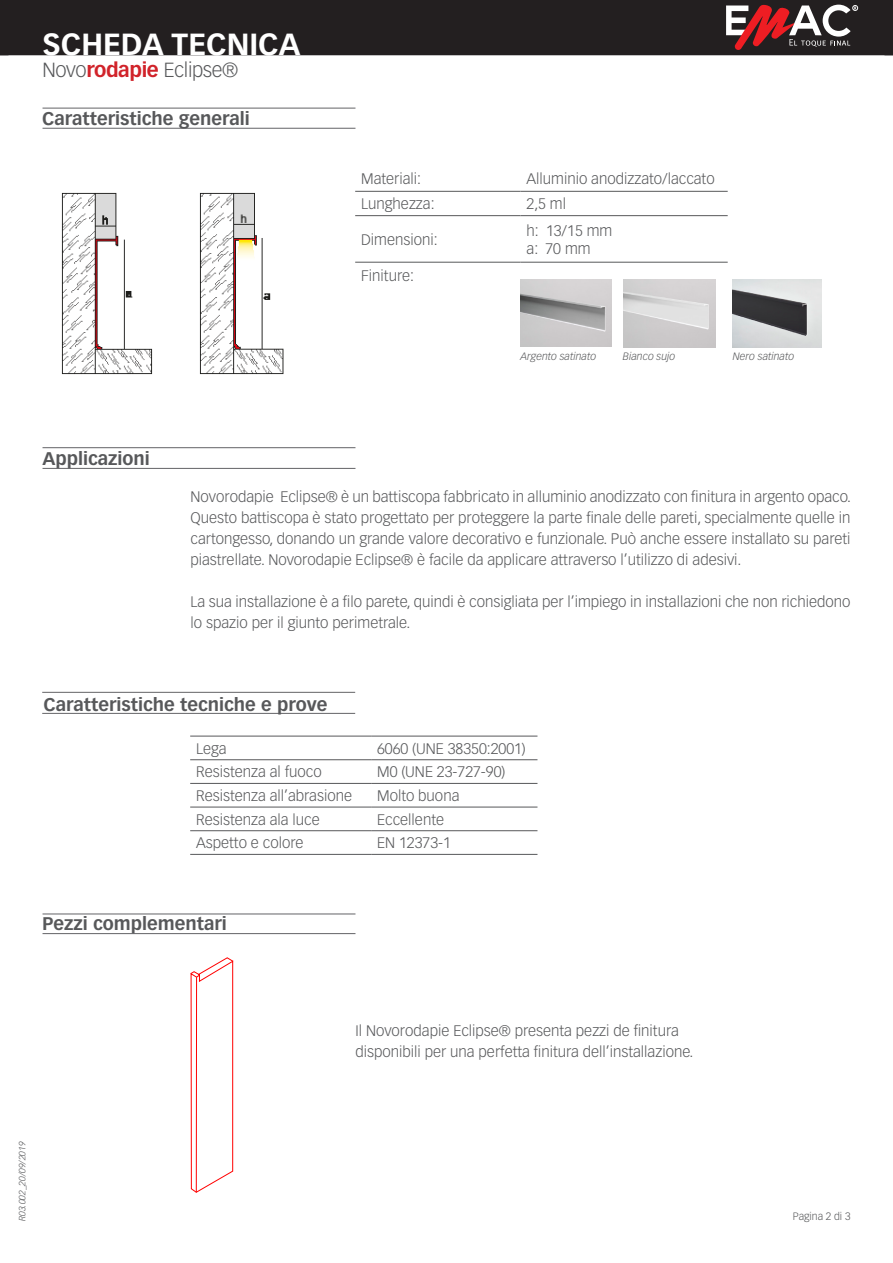
<style>
.page{position:relative;width:893px;height:1263px;background:#fff}
.page>*{position:absolute;margin:0;border:0;box-sizing:border-box;transform-origin:0 0}
.t1{font:700 30px "Vectora LT Std";color:#fff}
.t2{font:300 20.1px "Vectora LT Std";letter-spacing:-.02em;color:#57585a}
.t3{font:700 18px "Vectora LT Std";color:#57585a}
.Párrafo_14{font:300 15px/21px "Vectora LT Std";color:#57585a}
.t4{font:italic 300 10.5px "Vectora LT Std";color:#57585a}
.t5{font:300 10.5px "Vectora LT Std";color:#57585a}
.t6{font:italic 300 9px "Vectora LT Std";color:#57585a}
.s1{font-weight:700;color:#d1232a}
</style>
<div class="page">
<div style="left:0;top:0;width:893px;height:55px;background:#231f20"></div>
<svg style="left:726px;top:4px;width:132px;height:46px"></svg>
<hr style="left:355px;top:191px;width:166px;height:1px;background:#57585a">
<hr style="left:521px;top:191px;width:207px;height:1px;background:#57585a">
<hr style="left:521px;top:215px;width:207px;height:1px;background:#57585a">
<hr style="left:521px;top:262px;width:207px;height:1px;background:#57585a">
<hr style="left:355px;top:215px;width:166px;height:1px;background:#57585a">
<hr style="left:355px;top:262px;width:166px;height:1px;background:#57585a">
<hr style="left:43px;top:447px;width:312px;height:1px;background:#636366">
<hr style="left:43px;top:468px;width:312px;height:1px;background:#636366">
<hr style="left:43px;top:108px;width:312px;height:1px;background:#636366">
<hr style="left:43px;top:128px;width:312px;height:1px;background:#636366">
<hr style="left:42px;top:692px;width:313px;height:1px;background:#636366">
<hr style="left:42px;top:713px;width:313px;height:1px;background:#636366">
<hr style="left:190px;top:736px;width:181px;height:1px;background:#57585a">
<hr style="left:371px;top:736px;width:166px;height:1px;background:#57585a">
<hr style="left:190px;top:759px;width:181px;height:1px;background:#57585a">
<hr style="left:371px;top:759px;width:166px;height:1px;background:#57585a">
<hr style="left:190px;top:783px;width:181px;height:1px;background:#57585a">
<hr style="left:371px;top:783px;width:166px;height:1px;background:#57585a">
<hr style="left:190px;top:807px;width:181px;height:1px;background:#57585a">
<hr style="left:371px;top:807px;width:166px;height:1px;background:#57585a">
<hr style="left:190px;top:830px;width:181px;height:1px;background:#57585a">
<hr style="left:371px;top:830px;width:166px;height:1px;background:#57585a">
<hr style="left:190px;top:854px;width:181px;height:1px;background:#57585a">
<hr style="left:371px;top:854px;width:166px;height:1px;background:#57585a">
<img style="left:62px;top:192px;width:91px;height:183px">
<img style="left:200px;top:192px;width:84px;height:183px">
<img style="left:520px;top:280px;width:91px;height:67px">
<img style="left:623px;top:280px;width:93px;height:67px">
<img style="left:733px;top:280px;width:89px;height:67px">
<hr style="left:43px;top:913px;width:312px;height:1px;background:#636366">
<hr style="left:43px;top:933px;width:312px;height:1px;background:#636366">
<svg style="left:190px;top:957px;width:43px;height:236px"></svg>
<hr style="left:196px;top:977px;width:1px;height:215px;background:#f00">
<h1 class="t1" style="left:43px;top:26px;width:259px">SCHEDA TECNICA</h1>
<p class="t2" style="left:43px;top:58px;width:197px">Novo<span class="s1">rodapie</span> Eclipse®</p>
<p class="t3" style="left:42px;top:108px;width:209px">Caratteristiche generali</p>
<p class="t3" style="left:43px;top:448px;width:109px">Applicazioni</p>
<p class="Párrafo_14" style="left:361px;top:169px;width:62px">Materiali:</p>
<p class="Párrafo_14" style="left:527px;top:169px;width:190px">Alluminio anodizzato/laccato</p>
<p class="Párrafo_14" style="left:361px;top:194px;width:75px">Lunghezza:</p>
<p class="Párrafo_14" style="left:527px;top:194px;width:41px">2,5 ml</p>
<p class="Párrafo_14" style="left:361px;top:229px;width:78px">Dimensioni:</p>
<p class="Párrafo_14" style="left:527px;top:220px;width:87px">h: 13/15 mm</p>
<p class="Párrafo_14" style="left:527px;top:238px;width:65px">a: 70 mm</p>
<p class="Párrafo_14" style="left:361px;top:266px;width:54px">Finiture:</p>
<p class="t4" style="left:520px;top:350px;width:77px">Argento satinato</p>
<p class="t4" style="left:623px;top:350px;width:54px">Bianco sujo</p>
<p class="t4" style="left:733px;top:350px;width:63px">Nero satinato</p>
<p class="Párrafo_14" style="left:190px;top:486px;width:662px;text-align:justify">Novorodapie Eclipse® è un battiscopa fabbricato in alluminio anodizzato con finitura in argento opaco.<br>Questo battiscopa è stato progettato per proteggere la parte finale delle pareti, specialmente quelle in cartongesso, donando un grande valore decorativo e funzionale. Può anche essere installato su pareti piastrellate. Novorodapie Eclipse® è facile da applicare attraverso l’utilizzo di adesivi.</p>
<p class="Párrafo_14" style="left:190px;top:591px;width:661px">La sua installazione è a filo parete, quindi è consigliata per l’impiego in installazioni che non richiedono lo spazio per il giunto perimetrale.</p>
<p class="t3" style="left:43px;top:693px;width:285px">Caratteristiche tecniche e prove</p>
<p class="Párrafo_14" style="left:196px;top:738px;width:32px">Lega</p>
<p class="Párrafo_14" style="left:377px;top:738px;width:150px">6060 (UNE 38350:2001)</p>
<p class="Párrafo_14" style="left:196px;top:762px;width:127px">Resistenza al fuoco</p>
<p class="Párrafo_14" style="left:377px;top:762px;width:130px">M0 (UNE 23-727-90)</p>
<p class="Párrafo_14" style="left:196px;top:785px;width:157px">Resistenza all’abrasione</p>
<p class="Párrafo_14" style="left:377px;top:785px;width:84px">Molto buona</p>
<p class="Párrafo_14" style="left:196px;top:809px;width:125px">Resistenza ala luce</p>
<p class="Párrafo_14" style="left:377px;top:809px;width:68px">Eccellente</p>
<p class="Párrafo_14" style="left:196px;top:833px;width:109px">Aspetto e colore</p>
<p class="Párrafo_14" style="left:377px;top:833px;width:75px">EN 12373-1</p>
<p class="t3" style="left:43px;top:913px;width:186px">Pezzi complementari</p>
<p class="t6" style="left:17px;top:1221px;width:81px;rotate:-90deg">R03.002_20/09/2019</p>
<p class="Párrafo_14" style="left:355px;top:1020px;width:339px">Il Novorodapie Eclipse® presenta pezzi de finitura disponibili per una perfetta finitura dell’installazione.</p>
<p class="t5" style="left:793px;top:1211px;width:59px">Pagina 2 di 3</p>
</div>
